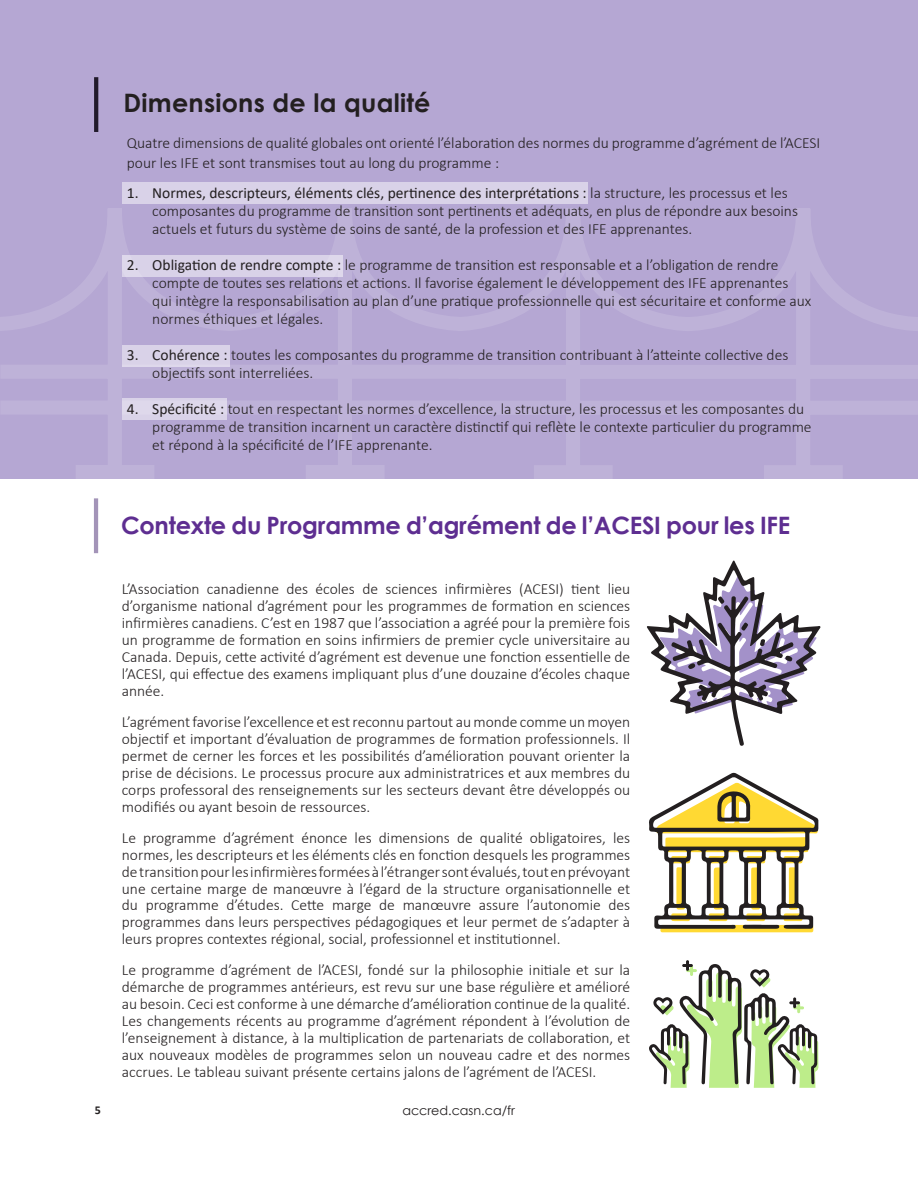
<style>
.page{position:relative;width:918px;height:1188px;background:#fff}
.page>*{position:absolute;margin:0;border:0;box-sizing:border-box;transform-origin:0 0}
.Page_Header_-_Blue{font:700 25.35px "Century Gothic";letter-spacing:.01em;color:#231f20}
.Paragraph_Purple{font:700 24px "Century Gothic";letter-spacing:-.01em;color:#5e2e91}
.Page_Body_Text_-_Bla{font:300 15.45px/17px "Calibri";color:#231f20}
.t1{font:12.75px "Century Gothic";color:#231f20}
.t2{font:700 12px "Calibri";color:#231f20}
.s1{font-weight:400}
</style>
<div class="page">
<div style="left:0;top:0;width:918px;height:479px;background:#b5a7d3"></div>
<svg style="left:474px;top:200px;width:444px;height:279px"></svg>
<svg style="left:0;top:208px;width:474px;height:271px"></svg>
<div style="left:122px;top:182px;width:465px;height:22px;background:#d9d2e8"></div>
<div style="left:122px;top:255px;width:220px;height:21px;background:#d9d2e8"></div>
<div style="left:122px;top:345px;width:108px;height:22px;background:#d9d2e8"></div>
<div style="left:122px;top:398px;width:104px;height:22px;background:#ded8eb"></div>
<svg style="left:94px;top:77px;width:4px;height:55px"></svg>
<hr style="left:94px;top:498px;width:4px;height:55px;background:#a394b8">
<svg style="left:647px;top:561px;width:174px;height:185px"></svg>
<div style="left:660px;top:925px;width:153px;height:7px;background:#ffd933;border-radius:2px"></div>
<svg style="left:649px;top:773px;width:170px;height:156px"></svg>
<svg style="left:649px;top:960px;width:169px;height:128px"></svg>
<p class="Page_Header_-_Blue" style="left:123px;top:84px;width:309px">Dimensions de la qualité</p>
<p class="Page_Body_Text_-_Bla" style="left:127px;top:133px;width:695px;line-height:19.8px">Quatre dimensions de qualité globales ont orienté l’élaboration des normes du programme d’agrément de l’ACESI pour les IFE et sont transmises tout au long du programme :</p>
<p class="Page_Body_Text_-_Bla" style="left:152px;top:184px;width:647px;line-height:18px;text-indent:-25px"><span class="s1">1. Normes, descripteurs, éléments clés, pertinence des interprétations :</span> la structure, les processus et les composantes du programme de transition sont pertinents et adéquats, en plus de répondre aux besoins actuels et futurs du système de soins de santé, de la profession et des IFE apprenantes.</p>
<p class="Page_Body_Text_-_Bla" style="left:152px;top:256px;width:661px;line-height:18px;text-indent:-25px"><span class="s1">2. Obligation de rendre compte :</span> le programme de transition est responsable et a l’obligation de rendre compte de toutes ses relations et actions. Il favorise également le développement des IFE apprenantes qui intègre la responsabilisation au plan d’une pratique professionnelle qui est sécuritaire et conforme aux normes éthiques et légales.</p>
<p class="Page_Body_Text_-_Bla" style="left:152px;top:346px;width:638px;line-height:18px;text-indent:-25px"><span class="s1">3. Cohérence :</span> toutes les composantes du programme de transition contribuant à l’atteinte collective des objectifs sont interreliées.</p>
<p class="Page_Body_Text_-_Bla" style="left:152px;top:400px;width:661px;line-height:18px;text-indent:-25px"><span class="s1">4. Spécificité :</span> tout en respectant les normes d’excellence, la structure, les processus et les composantes du programme de transition incarnent un caractère distinctif qui reflète le contexte particulier du programme et répond à la spécificité de l’IFE apprenante.</p>
<p class="Paragraph_Purple" style="left:121px;top:507px;width:671px">Contexte du Programme d’agrément de l’ACESI pour les IFE</p>
<p class="Page_Body_Text_-_Bla" style="left:122px;top:581px;width:510px;text-align:justify">L’Association canadienne des écoles de sciences infirmières (ACESI) tient lieu d’organisme national d’agrément pour les programmes de formation en sciences infirmières canadiens. C’est en 1987 que l’association a agréé pour la première fois un programme de formation en soins infirmiers de premier cycle universitaire au Canada. Depuis, cette activité d’agrément est devenue une fonction essentielle de l’ACESI, qui effectue des examens impliquant plus d’une douzaine d’écoles chaque année.</p>
<p class="Page_Body_Text_-_Bla" style="left:122px;top:713px;width:510px;text-align:justify">L’agrément favorise l’excellence et est reconnu partout au monde comme un moyen objectif et important d’évaluation de programmes de formation professionnels. Il permet de cerner les forces et les possibilités d’amélioration pouvant orienter la prise de décisions. Le processus procure aux administratrices et aux membres du corps professoral des renseignements sur les secteurs devant être développés ou modifiés ou ayant besoin de ressources.</p>
<p class="Page_Body_Text_-_Bla" style="left:122px;top:829px;width:510px;text-align:justify">Le programme d’agrément énonce les dimensions de qualité obligatoires, les normes, les descripteurs et les éléments clés en fonction desquels les programmes de transition pour les infirmières formées à l’étranger sont évalués, tout en prévoyant une certaine marge de manœuvre à l’égard de la structure organisationnelle et du programme d’études. Cette marge de manœuvre assure l’autonomie des programmes dans leurs perspectives pédagogiques et leur permet de s’adapter à leurs propres contextes régional, social, professionnel et institutionnel.</p>
<p class="Page_Body_Text_-_Bla" style="left:122px;top:962px;width:510px;text-align:justify">Le programme d’agrément de l’ACESI, fondé sur la philosophie initiale et sur la démarche de programmes antérieurs, est revu sur une base régulière et amélioré au besoin. Ceci est conforme à une démarche d’amélioration continue de la qualité.<br>Les changements récents au programme d’agrément répondent à l’évolution de l’enseignement à distance, à la multiplication de partenariats de collaboration, et aux nouveaux modèles de programmes selon un nouveau cadre et des normes accrues. Le tableau suivant présente certains jalons de l’agrément de l’ACESI.</p>
<p class="t2" style="left:95px;top:1102px;width:8px">5</p>
<p class="t1" style="left:402px;top:1101px;width:114px">accred.casn.ca/fr</p>
</div>
